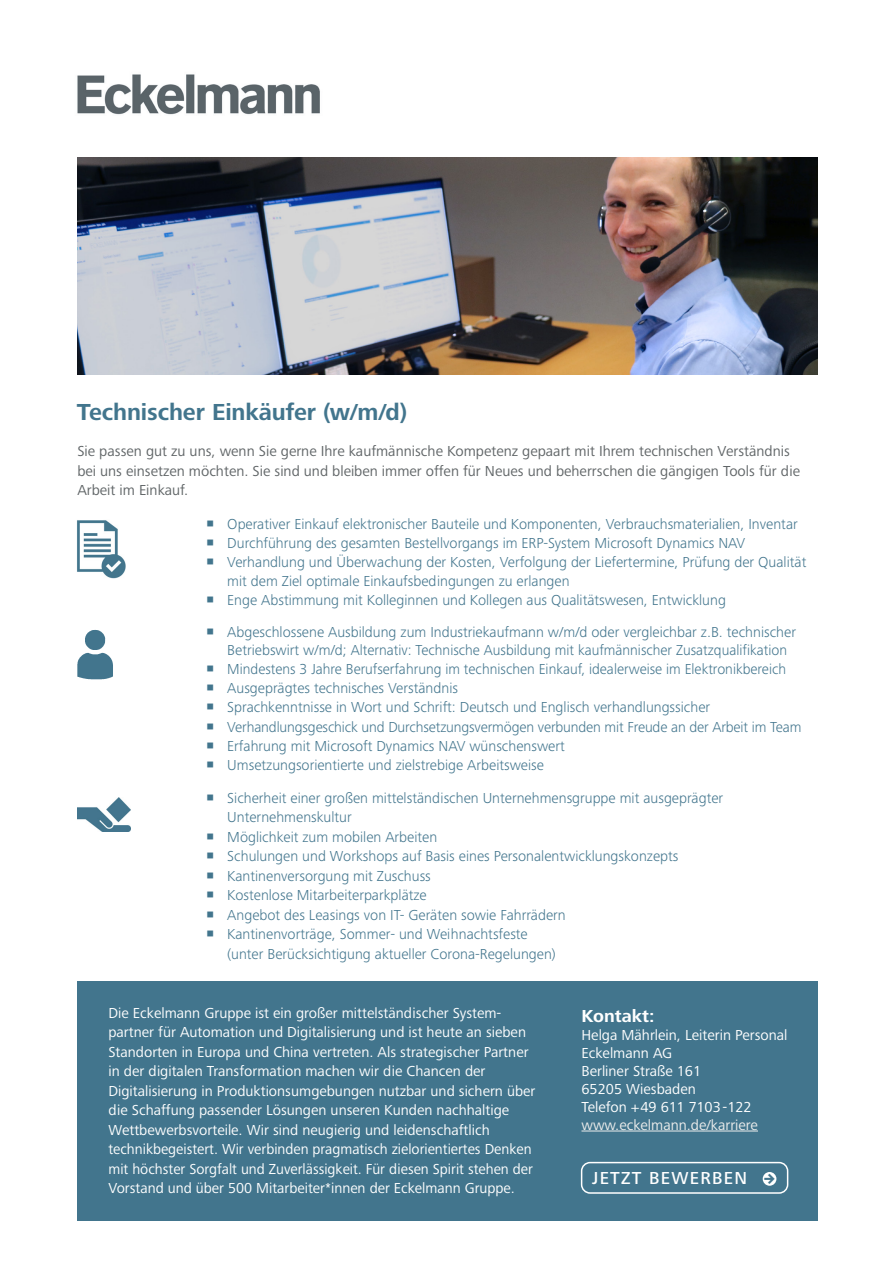
<style>
.page{position:relative;width:893px;height:1263px;background:#fff}
.page>*{position:absolute;margin:0;border:0;box-sizing:border-box;transform-origin:0 0}
.t1{font:700 24px "Frutiger Next Pro";letter-spacing:-.005em;color:#42758d}
.t2{font:500 18px "Frutiger Next Pro";letter-spacing:.07em;color:#fff}
.t3{font:700 18px "Frutiger Next Pro";color:#fff}
.t4{font:300 15px/19.5px "Frutiger Next Pro";color:#42758d}
.t5{font:15px/19.5px "Frutiger Next Pro";color:#fff}
.t6{font:15px/19.5px "Frutiger Next Pro";color:#606567}
.t7{font:15px "Frutiger Next Pro";color:#ecedec}
</style>
<div class="page">
<div style="left:77px;top:981px;width:740px;height:239px;background:#42758d"></div>
<hr style="left:581px;top:1130px;width:177px;height:1px;background:#ecedec">
<img style="left:77px;top:520px;width:48px;height:59px">
<img style="left:77px;top:629px;width:36px;height:51px">
<img style="left:77px;top:797px;width:53px;height:34px">
<img style="left:78px;top:157px;width:739px;height:217px">
<img style="left:77px;top:74px;width:243px;height:41px">
<div style="left:581px;top:1162px;width:207px;height:32px;border:2px solid #fff;border-radius:9px"></div>
<svg style="left:763px;top:1172px;width:13px;height:14px"></svg>
<svg style="left:764px;top:1173px;width:11px;height:11px"></svg>
<h1 class="t1" style="left:77px;top:398px;width:332px">Technischer Einkäufer (w/m/d)</h1>
<p class="t6" style="left:77px;top:441px;width:724px">Sie passen gut zu uns, wenn Sie gerne Ihre kaufmännische Kompetenz gepaart mit Ihrem technischen Verständnis bei uns einsetzen möchten. Sie sind und bleiben immer offen für Neues und beherrschen die gängigen Tools für die<br>Arbeit im Einkauf.</p>
<p class="t4" style="left:206px;top:514px;width:593px">○ Operativer Einkauf elektronischer Bauteile und Komponenten, Verbrauchsmaterialien, Inventar</p>
<p class="t4" style="left:206px;top:533px;width:541px">○ Durchführung des gesamten Bestellvorgangs im ERP-System Microsoft Dynamics NAV</p>
<p class="t4" style="left:227px;top:552px;width:581px;text-indent:-21px">○ Verhandlung und Überwachung der Kosten, Verfolgung der Liefertermine, Prüfung der Qualität mit dem Ziel optimale Einkaufsbedingungen zu erlangen</p>
<p class="t4" style="left:206px;top:590px;width:521px">○ Enge Abstimmung mit Kolleginnen und Kollegen aus Qualitätswesen, Entwicklung</p>
<p class="t4" style="left:227px;top:623px;width:570px;line-height:18px;text-indent:-21px">○ Abgeschlossene Ausbildung zum Industriekaufmann w/m/d oder vergleichbar z.B. technischer<br>Betriebswirt w/m/d; Alternativ: Technische Ausbildung mit kaufmännischer Zusatzqualifikation</p>
<p class="t4" style="left:206px;top:659px;width:582px">○ Mindestens 3 Jahre Berufserfahrung im technischen Einkauf, idealerweise im Elektronikbereich</p>
<p class="t4" style="left:206px;top:678px;width:253px">○ Ausgeprägtes technisches Verständnis</p>
<p class="t4" style="left:206px;top:698px;width:506px">○ Sprachkenntnisse in Wort und Schrift: Deutsch und Englisch verhandlungssicher</p>
<p class="t4" style="left:206px;top:717px;width:597px">○ Verhandlungsgeschick und Durchsetzungsvermögen verbunden mit Freude an der Arbeit im Team</p>
<p class="t4" style="left:206px;top:737px;width:360px">○ Erfahrung mit Microsoft Dynamics NAV wünschenswert</p>
<p class="t4" style="left:206px;top:755px;width:339px">○ Umsetzungsorientierte und zielstrebige Arbeitsweise</p>
<p class="t4" style="left:227px;top:788px;width:497px;text-indent:-21px">○ Sicherheit einer großen mittelständischen Unternehmensgruppe mit ausgeprägter<br>Unternehmenskultur</p>
<p class="t4" style="left:206px;top:827px;width:233px">○ Möglichkeit zum mobilen Arbeiten</p>
<p class="t4" style="left:206px;top:846px;width:474px">○ Schulungen und Workshops auf Basis eines Personalentwicklungskonzepts</p>
<p class="t4" style="left:206px;top:866px;width:226px">○ Kantinenversorgung mit Zuschuss</p>
<p class="t4" style="left:206px;top:885px;width:222px">○ Kostenlose Mitarbeiterparkplätze</p>
<p class="t4" style="left:206px;top:905px;width:361px">○ Angebot des Leasings von IT- Geräten sowie Fahrrädern</p>
<p class="t4" style="left:227px;top:924px;width:330px;text-indent:-21px">○ Kantinenvorträge, Sommer- und Weihnachtsfeste (unter Berücksichtigung aktueller Corona-Regelungen)</p>
<p class="t5" style="left:108px;top:1003px;width:428px">Die Eckelmann Gruppe ist ein großer mittelständischer System&shy;partner für Automation und Digitalisierung und ist heute an sieben Standorten in Europa und China vertreten. Als strategischer Partner in der digitalen Transformation machen wir die Chancen der Digitalisierung in Produktionsumgebungen nutzbar und sichern über die Schaffung passender Lösungen unseren Kunden nachhaltige Wettbewerbsvorteile. Wir sind neugierig und leidenschaftlich technikbegeistert. Wir verbinden pragmatisch zielorientiertes Denken mit höchster Sorgfalt und Zuverlässigkeit. Für diesen Spirit stehen der Vorstand und über 500 Mitarbeiter*innen der Eckelmann Gruppe.</p>
<p class="t3" style="left:581px;top:1005px;width:75px">Kontakt:</p>
<p class="t5" style="left:581px;top:1025px;width:208px;line-height:18px">Helga Mährlein, Leiterin Personal<br>Eckelmann AG<br>Berliner Straße 161<br>65205 Wiesbaden<br>Telefon +49 611 7103-122</p>
<p class="t7" style="left:581px;top:1116px;width:178px">www.eckelmann.de/karriere</p>
<p class="t2" style="left:592px;top:1167px;width:156px">JETZT BEWERBEN</p>
</div>
